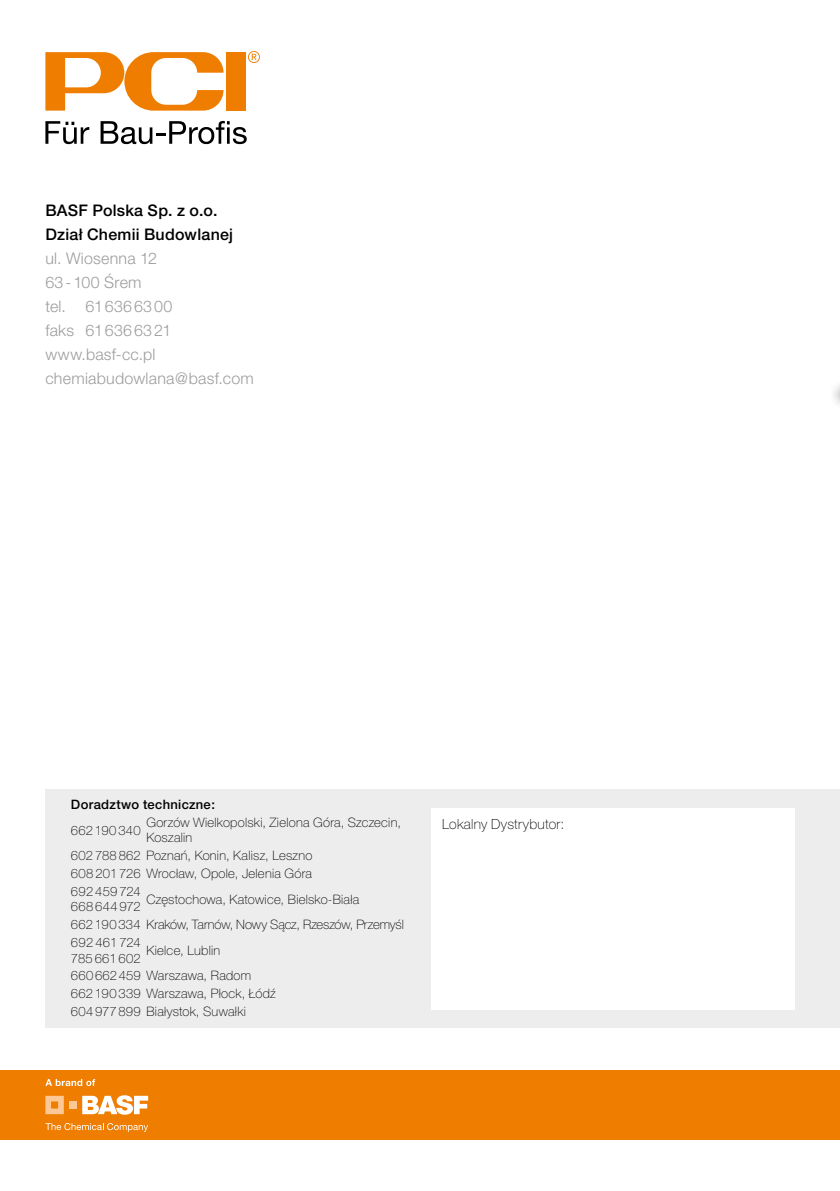
<style>
.page{position:relative;width:840px;height:1191px;background:#fff}
.page>*{position:absolute;margin:0;border:0;box-sizing:border-box;transform-origin:0 0}
.t1{font:300 16px/24px "Helvetica Neue CE";letter-spacing:.015em;color:#9d9d9c}
.t2{font:500 16px/24px "Helvetica Neue CE";letter-spacing:.015em;color:#000}
.t3{font:100 14px "Helvetica Neue LT Pro";letter-spacing:.02em;color:#000}
.t4{font:100 13px/17.8px "Helvetica Neue LT Pro";letter-spacing:.02em;color:#000}
.t5{font:500 13px "Helvetica Neue CE";letter-spacing:.02em;color:#000}
</style>
<div class="page">
<hr style="left:0;top:0;width:1px;height:1191px;background:#0091d3">
<div style="left:828px;top:379px;width:11px;height:30px;background:#000;opacity:.75"></div>
<div style="left:0;top:1070px;width:839px;height:70px;background:#ef7d00"></div>
<svg style="left:45px;top:1123px;width:103px;height:9px"></svg>
<svg style="left:82px;top:1095px;width:66px;height:19px"></svg>
<svg style="left:45px;top:1095px;width:19px;height:19px"></svg>
<div style="left:69px;top:1101px;width:7px;height:7px;background:#fbc896"></div>
<svg style="left:45px;top:1079px;width:50px;height:7px"></svg>
<div style="left:45px;top:789px;width:794px;height:239px;background:#ededed"></div>
<div style="left:431px;top:808px;width:363px;height:201px;background:#fff"></div>
<div style="left:226px;top:52px;width:19px;height:59px;background:#ef7d00"></div>
<svg style="left:45px;top:52px;width:178px;height:59px"></svg>
<svg style="left:248px;top:51px;width:12px;height:12px"></svg>
<svg style="left:45px;top:121px;width:44px;height:23px"></svg>
<svg style="left:100px;top:121px;width:146px;height:23px"></svg>
<p class="t2" style="left:45px;top:198px;width:189px">BASF Polska Sp. z o.o.<br>Dział Chemii Budowlanej</p>
<p class="t1" style="left:45px;top:246px;width:210px">ul. Wiosenna 12<br>63-100 Śrem<br>tel. 616366300<br>faks 616366321 www.basf-cc.pl chemiabudowlana@basf.com</p>
<p class="t5" style="left:71px;top:796px;width:146px">Doradztwo techniczne:</p>
<p class="t4" style="left:71px;top:821px;width:71px">662 190 340</p>
<p class="t4" style="left:146px;top:814px;width:256px;line-height:15.6px">Gorzów Wielkopolski, Zielona Góra, Szczecin,<br>Koszalin</p>
<p class="t4" style="left:71px;top:846px;width:243px;text-align:justify">602 788 862 Poznań, Konin, Kalisz, Leszno 608 201 726 Wrocław, Opole, Jelenia Góra 692 459 724</p>
<p class="t4" style="left:71px;top:897px;width:71px">668 644 972</p>
<p class="t4" style="left:71px;top:886px;width:334px;line-height:25.6px;text-indent:75px">Częstochowa, Katowice, Bielsko-Biała<br>662 190 334 Kraków, Tarnów, Nowy Sącz, Rzeszów, Przemyśl</p>
<p class="t4" style="left:71px;top:934px;width:71px;line-height:15.6px">692 461 724<br>785 661 602</p>
<p class="t4" style="left:71px;top:937px;width:182px;line-height:25.6px;text-indent:75px">Kielce, Lublin<br>660662459 Warszawa, Radom</p>
<p class="t4" style="left:71px;top:984px;width:206px">662 190 339 Warszawa, Płock, Łódź<br>604977899 Białystok, Suwałki</p>
<p class="t3" style="left:442px;top:815px;width:123px">Lokalny Dystrybutor:</p>
</div>
